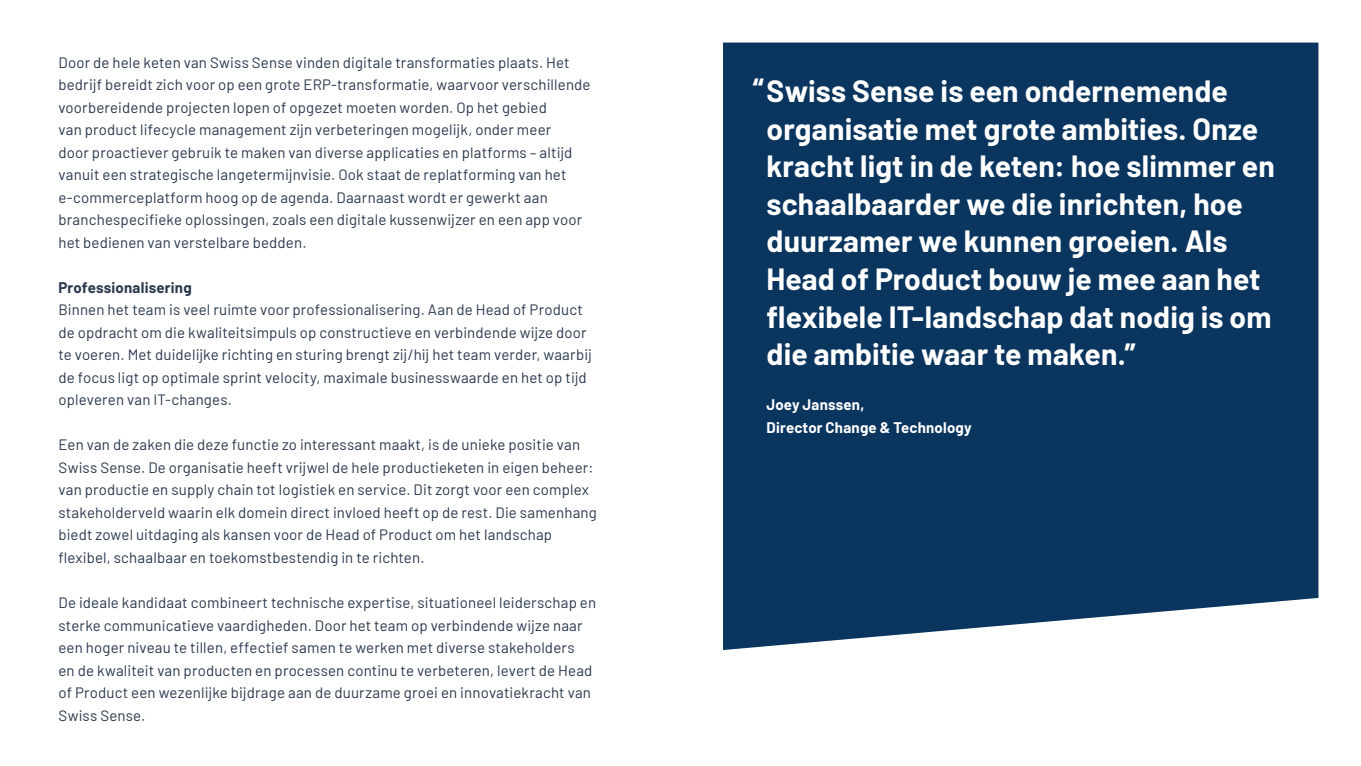
<style>
.page{position:relative;width:1361px;height:766px;background:#fff}
.page>*{position:absolute;margin:0;border:0;box-sizing:border-box;transform-origin:0 0}
.Rechts_uitlijnen{font:700 30px/37.5px "Barlow";letter-spacing:.005em;color:#fff}
.t1{font:15px/22.5px "Barlow";letter-spacing:.01em;color:#2a384e}
.Rechts_uitlijnen-2{font:700 15px "Barlow";letter-spacing:.015em;color:#fff}
.t2{font:700 15px "Barlow";letter-spacing:.015em;color:#2a384e}
</style>
<div class="page">
<div style="left:723px;top:43px;width:595px;height:607px;background:#0a355e"></div>
<p class="t1" style="left:58px;top:50px;width:534px">Door de hele keten van Swiss Sense vinden digitale transformaties plaats. Het bedrijf bereidt zich voor op een grote ERP-transformatie, waarvoor verschillende voorbereidende projecten lopen of opgezet moeten worden. Op het gebied<br>van product lifecycle management zijn verbeteringen mogelijk, onder meer<br>door proactiever gebruik te maken van diverse applicaties en platforms – altijd vanuit een strategische langetermijnvisie. Ook staat de replatforming van het e-commerceplatform hoog op de agenda. Daarnaast wordt er gewerkt aan branchespecifieke oplossingen, zoals een digitale kussenwijzer en een app voor het bedienen van verstelbare bedden.</p>
<p class="t2" style="left:58px;top:276px;width:135px">Professionalisering</p>
<p class="t1" style="left:58px;top:297px;width:535px">Binnen het team is veel ruimte voor professionalisering. Aan de Head of Product de opdracht om die kwaliteitsimpuls op constructieve en verbindende wijze door te voeren. Met duidelijke richting en sturing brengt zij/hij het team verder, waarbij de focus ligt op optimale sprint velocity, maximale businesswaarde en het op tijd opleveren van IT-changes.</p>
<p class="t1" style="left:58px;top:432px;width:540px">Een van de zaken die deze functie zo interessant maakt, is de unieke positie van Swiss Sense. De organisatie heeft vrijwel de hele productieketen in eigen beheer: van productie en supply chain tot logistiek en service. Dit zorgt voor een complex stakeholderveld waarin elk domein direct invloed heeft op de rest. Die samenhang biedt zowel uitdaging als kansen voor de Head of Product om het landschap flexibel, schaalbaar en toekomstbestendig in te richten.</p>
<p class="t1" style="left:58px;top:590px;width:539px">De ideale kandidaat combineert technische expertise, situationeel leiderschap en sterke communicatieve vaardigheden. Door het team op verbindende wijze naar een hoger niveau te tillen, effectief samen te werken met diverse stakeholders<br>en de kwaliteit van producten en processen continu te verbeteren, levert de Head of Product een wezenlijke bijdrage aan de duurzame groei en innovatiekracht van Swiss Sense.</p>
<p class="Rechts_uitlijnen" style="left:766px;top:70px;width:509px;text-indent:-14px">“Swiss Sense is een ondernemende organisatie met grote ambities. Onze kracht ligt in de keten: hoe slimmer en schaalbaarder we die inrichten, hoe duurzamer we kunnen groeien. Als Head of Product bouw je mee aan het flexibele IT-landschap dat nodig is om die ambitie waar te maken.”</p>
<p class="Rechts_uitlijnen-2" style="left:766px;top:393px;width:99px">Joey Janssen,</p>
<p class="Rechts_uitlijnen-2" style="left:766px;top:416px;width:207px">Director Change &amp; Technology</p>
</div>
